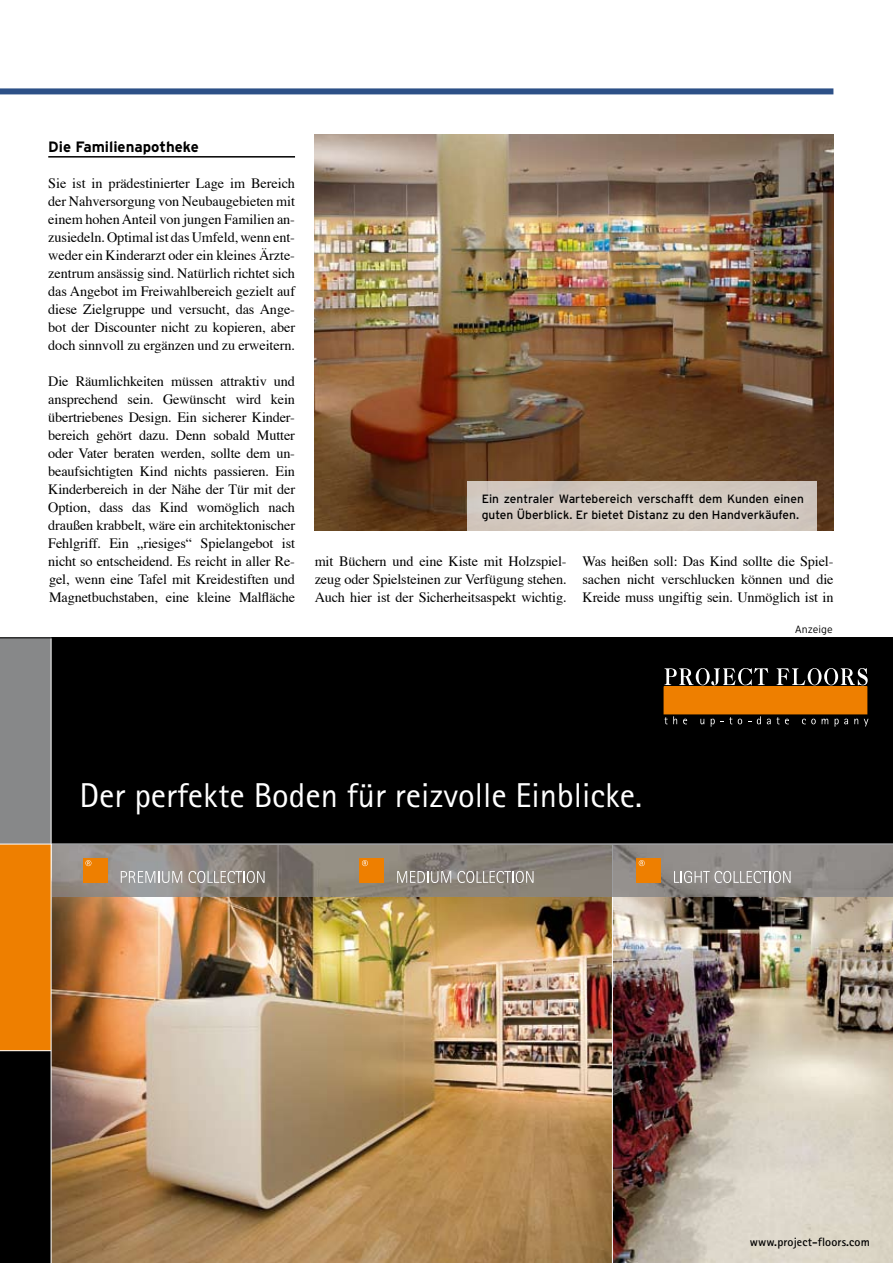
<style>
.page{position:relative;width:893px;height:1263px;background:#fff}
.page>*{position:absolute;margin:0;border:0;box-sizing:border-box;transform-origin:0 0}
.t1{font:34.5px "Rotis Sans Serif";color:#fff}
.t2{font:700 15px "Interstate";color:#000}
.t3{font:14.25px/18px "Times";letter-spacing:-.01em;color:#000;text-align:justify}
.t4{font:12px/16.4px "Interstate";color:#000}
.t5{font:12px "Courier";color:#000}
.t6{font:700 12px "Rotis Sans Serif";letter-spacing:.01em;color:#000}
.t7{font:300 10.5px "Interstate";color:#000}
</style>
<div class="page">
<hr style="left:48px;top:156px;width:247px;height:2px;background:#000">
<div style="left:0;top:88px;width:833px;height:6px;background:#2d5087"></div>
<img style="left:315px;top:135px;width:518px;height:396px">
<div style="left:468px;top:479px;width:349px;height:57px;background:#fff;opacity:.8"></div>
<div style="left:0;top:638px;width:893px;height:625px;background:#000"></div>
<img style="left:52px;top:897px;width:560px;height:366px">
<img style="left:613px;top:897px;width:280px;height:366px">
<div style="left:0;top:638px;width:51px;height:206px;background:#878889"></div>
<div style="left:0;top:844px;width:51px;height:207px;background:#ee7f00"></div>
<div style="left:664px;top:687px;width:203px;height:27px;background:#ee7f00"></div>
<svg style="left:664px;top:716px;width:13px;height:8px"></svg>
<svg style="left:683px;top:719px;width:4px;height:5px"></svg>
<svg style="left:700px;top:719px;width:4px;height:5px"></svg>
<svg style="left:711px;top:717px;width:21px;height:10px"></svg>
<svg style="left:738px;top:719px;width:4px;height:5px"></svg>
<svg style="left:757px;top:716px;width:4px;height:8px"></svg>
<svg style="left:767px;top:717px;width:22px;height:7px"></svg>
<svg style="left:802px;top:719px;width:14px;height:5px"></svg>
<svg style="left:822px;top:719px;width:6px;height:5px"></svg>
<svg style="left:835px;top:719px;width:13px;height:8px"></svg>
<svg style="left:854px;top:719px;width:4px;height:5px"></svg>
<svg style="left:864px;top:719px;width:4px;height:7px"></svg>
<svg style="left:665px;top:668px;width:103px;height:17px"></svg>
<svg style="left:777px;top:668px;width:91px;height:17px"></svg>
<hr style="left:0;top:1050px;width:51px;height:1px;background:#fff">
<hr style="left:612px;top:844px;width:1px;height:419px;background:#fff">
<hr style="left:0;top:844px;width:893px;height:1px;background:#fff">
<hr style="left:51px;top:638px;width:1px;height:625px;background:#fff">
<img style="left:52px;top:844px;width:841px;height:53px">
<hr style="left:612px;top:844px;width:1px;height:53px;background:#9c9d9f">
<svg style="left:674px;top:871px;width:117px;height:12px"></svg>
<div style="left:636px;top:858px;width:25px;height:25px;background:#ee7f00"></div>
<svg style="left:639px;top:860px;width:6px;height:6px"></svg>
<svg style="left:397px;top:871px;width:54px;height:12px"></svg>
<svg style="left:457px;top:871px;width:76px;height:12px"></svg>
<div style="left:359px;top:858px;width:25px;height:25px;background:#ee7f00"></div>
<svg style="left:362px;top:860px;width:6px;height:6px"></svg>
<svg style="left:121px;top:871px;width:61px;height:12px"></svg>
<svg style="left:188px;top:871px;width:77px;height:12px"></svg>
<div style="left:83px;top:858px;width:24px;height:25px;background:#ee7f00"></div>
<svg style="left:85px;top:860px;width:6px;height:6px"></svg>
<hr style="left:0;top:637px;width:893px;height:1px;background:#000">
<svg style="left:825px;top:1204px;width:8px;height:10px"></svg>
<p class="t2" style="left:48px;top:138px;width:152px">Die Familienapotheke</p>
<p class="t3" style="left:48px;top:175px;width:248px">Sie ist in prädestinierter Lage im Bereich der Nahversorgung von Neubaugebieten mit einem hohen Anteil von jungen Familien an&shy;zusiedeln. Optimal ist das Umfeld, wenn ent&shy;weder ein Kinderarzt oder ein kleines Ärzte&shy;zentrum ansässig sind. Natürlich richtet sich das Angebot im Freiwahlbereich gezielt auf diese Zielgruppe und versucht, das Ange&shy;bot der Discounter nicht zu kopieren, aber doch sinnvoll zu ergänzen und zu erweitern.</p>
<p class="t3" style="left:48px;top:373px;width:248px">Die Räumlichkeiten müssen attraktiv und ansprechend sein. Gewünscht wird kein übertriebenes Design. Ein sicherer Kinder&shy;bereich gehört dazu. Denn sobald Mutter oder Vater beraten werden, sollte dem un&shy;beaufsichtigten Kind nichts passieren. Ein Kinderbereich in der Nähe der Tür mit der Option, dass das Kind womöglich nach draußen krabbelt, wäre ein architektonischer Fehlgriff. Ein „riesiges“ Spielangebot ist nicht so entscheidend. Es reicht in aller Re&shy;gel, wenn eine Tafel mit Kreidestiften und Magnetbuchstaben, eine kleine Malfläche</p>
<p class="t4" style="left:482px;top:491px;width:324px">Ein zentraler Wartebereich verschafft dem Kunden einen guten Überblick. Er bietet Distanz zu den Handverkäufen.</p>
<p class="t3" style="left:315px;top:553px;width:253px">mit Büchern und eine Kiste mit Holzspiel&shy;zeug oder Spielsteinen zur Verfügung stehen.<br>Auch hier ist der Sicherheitsaspekt wichtig.</p>
<p class="t3" style="left:583px;top:553px;width:252px">Was heißen soll: Das Kind sollte die Spiel&shy;sachen nicht verschlucken können und die Kreide muss ungiftig sein. Unmöglich ist in</p>
<p class="t5" style="left:5px;top:592px;width:448px">PF_POS Ladenbau_0409.qxp:Print 08.07.2009 13:41 Uhr Seite 1</p>
<h1 class="t1" style="left:79px;top:775px;width:564px">Der perfekte Boden für reizvolle Einblicke.</h1>
<p class="t7" style="left:795px;top:624px;width:39px">Anzeige</p>
<p class="t6" style="left:750px;top:1234px;width:121px">www.project-floors.com</p>
</div>
